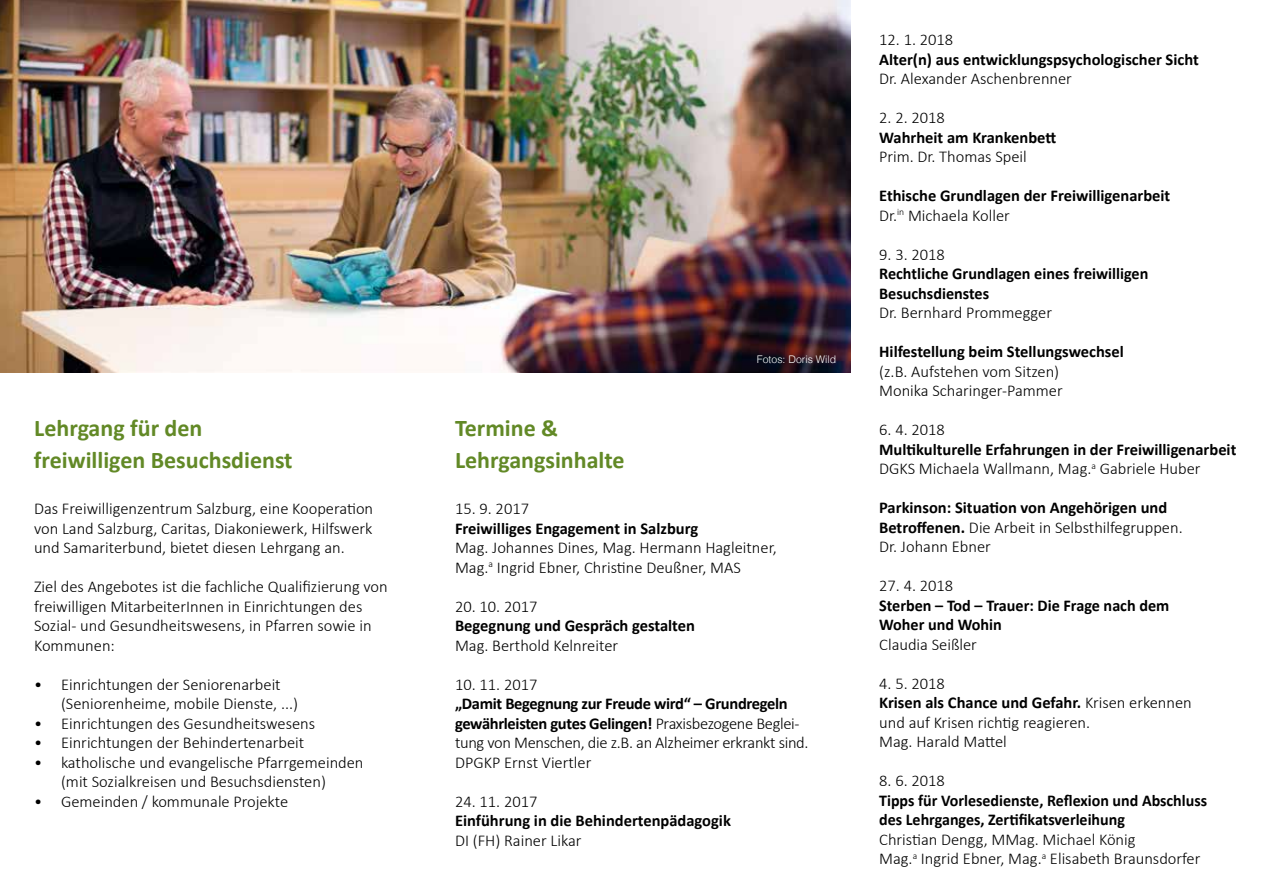
<style>
.page{position:relative;width:1263px;height:893px;background:#fff}
.page>*{position:absolute;margin:0;border:0;box-sizing:border-box;transform-origin:0 0}
.t1{font:700 24px/31.5px "Calibri";color:#628926}
.t2{font:300 16.5px/19.5px "Calibri";color:#000}
.t3{font:700 16.5px/19.5px "Calibri";color:#000}
.t4{font:300 16.5px/19.5px "Calibri";letter-spacing:-.02em;color:#000}
.t5{font:300 10.5px "Helvetica LT Com";color:#fff}
.s1{font-weight:700}
.s2{font-weight:300}
</style>
<div class="page">
<img style="left:0;top:0;width:850px;height:372px">
<h1 class="t1" style="left:34px;top:412px;width:260px">Lehrgang für den freiwilligen Besuchsdienst</h1>
<p class="t2" style="left:34px;top:499px;width:341px;text-align:justify">Das Freiwilligenzentrum Salzburg, eine Kooperation von Land Salzburg, Caritas, Diakoniewerk, Hilfswerk und Samariterbund, bietet diesen Lehrgang an.</p>
<p class="t2" style="left:34px;top:577px;width:355px">Ziel des Angebotes ist die fachliche Qualifizierung von freiwilligen MitarbeiterInnen in Einrichtungen des Sozial- und Gesundheitswesens, in Pfarren sowie in Kommunen:</p>
<p class="t2" style="left:61px;top:674px;width:239px;text-indent:-27px">• Einrichtungen der Seniorenarbeit (Seniorenheime, mobile Dienste, ...)</p>
<p class="t2" style="left:34px;top:713px;width:283px">• Einrichtungen des Gesundheitswesens</p>
<p class="t2" style="left:34px;top:733px;width:272px">• Einrichtungen der Behindertenarbeit</p>
<p class="t2" style="left:61px;top:752px;width:304px;text-indent:-27px">• katholische und evangelische Pfarrgemeinden (mit Sozialkreisen und Besuchsdiensten)</p>
<p class="t2" style="left:34px;top:791px;width:256px">• Gemeinden / kommunale Projekte</p>
<h1 class="t1" style="left:455px;top:412px;width:171px">Termine &amp;<br>Lehrgangsinhalte</h1>
<p class="t5" style="left:757px;top:352px;width:81px">Fotos: Doris Wild</p>
<p class="t2" style="left:455px;top:499px;width:76px">15. 9. 2017</p>
<p class="t3" style="left:455px;top:518px;width:245px">Freiwilliges Engagement in Salzburg</p>
<p class="t2" style="left:455px;top:538px;width:323px">Mag. Johannes Dines, Mag. Hermann Hagleitner,<br>Mag.<sup>a</sup> Ingrid Ebner, Christine Deußner, MAS</p>
<p class="t2" style="left:455px;top:596px;width:84px">20. 10. 2017</p>
<p class="t3" style="left:455px;top:616px;width:241px">Begegnung und Gespräch gestalten</p>
<p class="t2" style="left:455px;top:635px;width:165px">Mag. Berthold Kelnreiter</p>
<p class="t2" style="left:455px;top:674px;width:84px">10. 11. 2017</p>
<p class="t4" style="left:455px;top:694px;width:355px"><span class="s1">„Damit Begegnung zur Freude wird“ – Grundregeln gewährleisten gutes Gelingen!</span> Praxisbezogene Beglei&shy;tung von Menschen, die z.B. an Alzheimer erkrankt sind.<br>DPGKP Ernst Viertler</p>
<p class="t2" style="left:455px;top:791px;width:84px">24. 11. 2017</p>
<p class="t3" style="left:455px;top:811px;width:277px">Einführung in die Behindertenpädagogik</p>
<p class="t2" style="left:455px;top:830px;width:128px">DI (FH) Rainer Likar</p>
<p class="t2" style="left:879px;top:30px;width:76px">12. 1. 2018</p>
<p class="t3" style="left:879px;top:50px;width:321px">Alter(n) aus entwicklungspsychologischer Sicht</p>
<p class="t2" style="left:879px;top:69px;width:194px">Dr. Alexander Aschenbrenner</p>
<p class="t2" style="left:879px;top:108px;width:67px">2. 2. 2018</p>
<p class="t3" style="left:879px;top:128px;width:179px">Wahrheit am Krankenbett</p>
<p class="t2" style="left:879px;top:147px;width:149px">Prim. Dr. Thomas Speil</p>
<p class="t3" style="left:879px;top:186px;width:293px">Ethische Grundlagen der Freiwilligenarbeit<br><span class="s2">Dr.</span><sup>in</sup> <span class="s2">Michaela Koller</span></p>
<p class="t2" style="left:879px;top:244px;width:67px">9. 3. 2018</p>
<p class="t3" style="left:879px;top:264px;width:271px">Rechtliche Grundlagen eines freiwilligen<br>Besuchsdienstes</p>
<p class="t2" style="left:879px;top:303px;width:174px">Dr. Bernhard Prommegger</p>
<p class="t3" style="left:879px;top:342px;width:246px">Hilfestellung beim Stellungswechsel</p>
<p class="t2" style="left:879px;top:361px;width:185px">(z.B. Aufstehen vom Sitzen)<br>Monika Scharinger-Pammer</p>
<p class="t2" style="left:879px;top:420px;width:67px">6. 4. 2018</p>
<p class="t3" style="left:879px;top:440px;width:359px">Multikulturelle Erfahrungen in der Freiwilligenarbeit<br><span class="s2">DGKS Michaela Wallmann, Mag.</span><sup>a</sup> <span class="s2">Gabriele Huber</span></p>
<p class="t3" style="left:879px;top:498px;width:305px">Parkinson: Situation von Angehörigen und<br>Betroffenen. <span class="s2">Die Arbeit in Selbsthilfegruppen.<br>Dr. Johann Ebner</span></p>
<p class="t2" style="left:879px;top:576px;width:76px">27. 4. 2018</p>
<p class="t3" style="left:879px;top:596px;width:292px">Sterben – Tod – Trauer: Die Frage nach dem<br>Woher und Wohin</p>
<p class="t2" style="left:879px;top:634px;width:99px">Claudia Seißler</p>
<p class="t2" style="left:879px;top:673px;width:314px">4. 5. 2018<br><span class="s1">Krisen als Chance und Gefahr.</span> Krisen erkennen und auf Krisen richtig reagieren.<br>Mag. Harald Mattel</p>
<p class="t2" style="left:879px;top:771px;width:67px">8. 6. 2018</p>
<p class="t3" style="left:879px;top:791px;width:329px">Tipps für Vorlesedienste, Reflexion und Abschluss des Lehrganges, Zertifikatsverleihung</p>
<p class="t2" style="left:879px;top:829px;width:323px">Christian Dengg, MMag. Michael König<br>Mag.<sup>a</sup> Ingrid Ebner, Mag.<sup>a</sup> Elisabeth Braunsdorfer</p>
</div>
